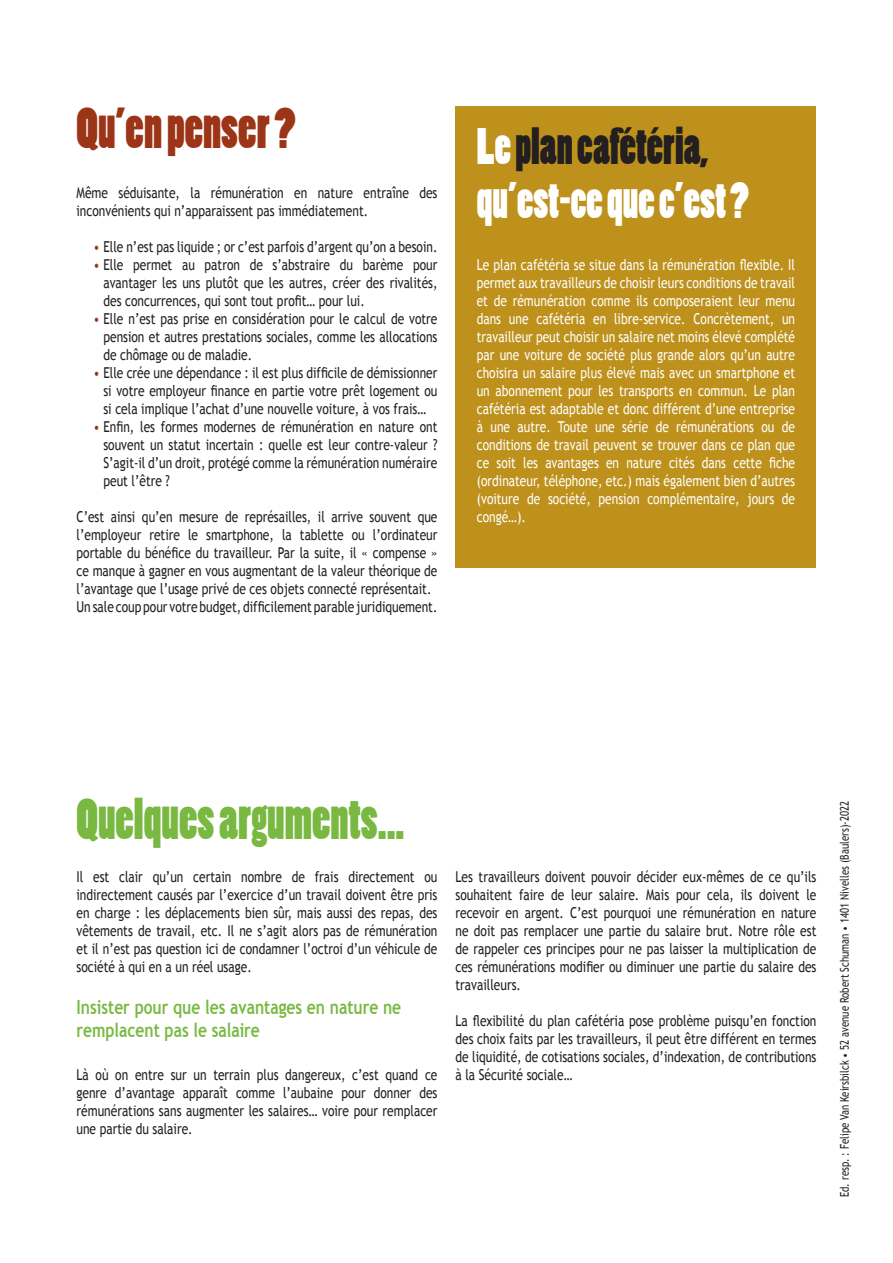
<style>
.page{position:relative;width:893px;height:1263px;background:#fff}
.page>*{position:absolute;margin:0;border:0;box-sizing:border-box;transform-origin:0 0}
.t1{font:54px "Poplar Std";color:#79b942;scale:.9 1}
.t2{font:54px "Poplar Std";color:#9c3517;scale:.9 1}
.t3{font:48px/54px "Poplar Std";color:#fff;scale:.9 1}
.t4{font:700 19.5px/23.4px "Trebuchet MS";color:#79b942;scale:.8 1}
.t5{font:15px/18px "Trebuchet MS";color:#231f20;text-align:justify;scale:.8 1}
.t6{font:15px/18px "Trebuchet MS";color:#fff;text-align:justify;scale:.8 1}
.t7{font:12px "Trebuchet MS";color:#231f20;scale:.8 1}
.s1{color:#9c3517}
.s2{color:#231f20}
</style>
<div class="page">
<div style="left:455px;top:106px;width:361px;height:462px;background:#bd911b"></div>
<h1 class="t2" style="left:77px;top:98px;width:245px">Qu’en penser ?</h1>
<p class="t5" style="left:77px;top:184px;width:453px">Même séduisante, la rémunération en nature entraîne des inconvénients qui n’apparaissent pas immédiatement.</p>
<p class="t5" style="left:94px;top:238px;width:431px"><span class="s1">•</span> Elle n’est pas liquide ; or c’est parfois d’argent qu’on a besoin.</p>
<p class="t5" style="left:103px;top:256px;width:419px;text-indent:-10px"><span class="s1">•</span> Elle permet au patron de s’abstraire du barème pour avantager les uns plutôt que les autres, créer des rivalités, des concurrences, qui sont tout profit… pour lui.</p>
<p class="t5" style="left:103px;top:310px;width:419px;text-indent:-10px"><span class="s1">•</span> Elle n’est pas prise en considération pour le calcul de votre pension et autres prestations sociales, comme les allocations de chômage ou de maladie.</p>
<p class="t5" style="left:103px;top:364px;width:419px;text-indent:-10px"><span class="s1">•</span> Elle crée une dépendance : il est plus difficile de démissionner si votre employeur finance en partie votre prêt logement ou si cela implique l’achat d’une nouvelle voiture, à vos frais…</p>
<p class="t5" style="left:103px;top:418px;width:419px;text-indent:-10px"><span class="s1">•</span> Enfin, les formes modernes de rémunération en nature ont souvent un statut incertain : quelle est leur contre-valeur ?<br>S’agit-il d’un droit, protégé comme la rémunération numéraire peut l’être ?</p>
<p class="t5" style="left:77px;top:508px;width:453px;text-align:left">C’est ainsi qu’en mesure de représailles, il arrive souvent que l’employeur retire le smartphone, la tablette ou l’ordinateur portable du bénéfice du travailleur. Par la suite, il « compense » ce manque à gagner en vous augmentant de la valeur théorique de l’avantage que l’usage privé de ces objets connecté représentait.<br>Un sale coup pour votre budget, difficilement parable juridiquement.</p>
<h2 class="t3" style="left:477px;top:122px;width:304px">Le <span class="s2">plan cafétéria, </span>qu’est-ce que c’est ?</h2>
<p class="t6" style="left:477px;top:256px;width:399px">Le plan cafétéria se situe dans la rémunération flexible. Il permet aux travailleurs de choisir leurs conditions de travail et de rémunération comme ils composeraient leur menu dans une cafétéria en libre-service. Concrètement, un travailleur peut choisir un salaire net moins élevé complété par une voiture de société plus grande alors qu’un autre choisira un salaire plus élevé mais avec un smartphone et un abonnement pour les transports en commun. Le plan cafétéria est adaptable et donc différent d’une entreprise à une autre. Toute une série de rémunérations ou de conditions de travail peuvent se trouver dans ce plan que ce soit les avantages en nature cités dans cette fiche (ordinateur, téléphone, etc.) mais également bien d’autres (voiture de société, pension complémentaire, jours de congé…).</p>
<h1 class="t1" style="left:77px;top:789px;width:366px">Quelques arguments...</h1>
<p class="t5" style="left:77px;top:868px;width:453px">Il est clair qu’un certain nombre de frais directement ou indirectement causés par l’exercice d’un travail doivent être pris en charge : les déplacements bien sûr, mais aussi des repas, des vêtements de travail, etc. Il ne s’agit alors pas de rémunération et il n’est pas question ici de condamner l’octroi d’un véhicule de société à qui en a un réel usage.</p>
<h3 class="t4" style="left:77px;top:995px;width:407px">Insister pour que les avantages en nature ne remplacent pas le salaire</h3>
<p class="t5" style="left:77px;top:1066px;width:453px">Là où on entre sur un terrain plus dangereux, c’est quand ce genre d’avantage apparaît comme l’aubaine pour donner des rémunérations sans augmenter les salaires… voire pour remplacer une partie du salaire.</p>
<p class="t5" style="left:455px;top:868px;width:453px">Les travailleurs doivent pouvoir décider eux-mêmes de ce qu’ils souhaitent faire de leur salaire. Mais pour cela, ils doivent le recevoir en argent. C’est pourquoi une rémunération en nature ne doit pas remplacer une partie du salaire brut. Notre rôle est de rappeler ces principes pour ne pas laisser la multiplication de ces rémunérations modifier ou diminuer une partie du salaire des travailleurs.</p>
<p class="t5" style="left:455px;top:1012px;width:453px">La flexibilité du plan cafétéria pose problème puisqu’en fonction des choix faits par les travailleurs, il peut être différent en termes de liquidité, de cotisations sociales, d’indexation, de contributions à la Sécurité sociale…</p>
<p class="t7" style="left:837px;top:1197px;width:496px;rotate:-90deg">Ed. resp. : Felipe Van Keirsbilck • 52 avenue Robert Schuman • 1401 Nivelles (Baulers)-2022</p>
</div>
